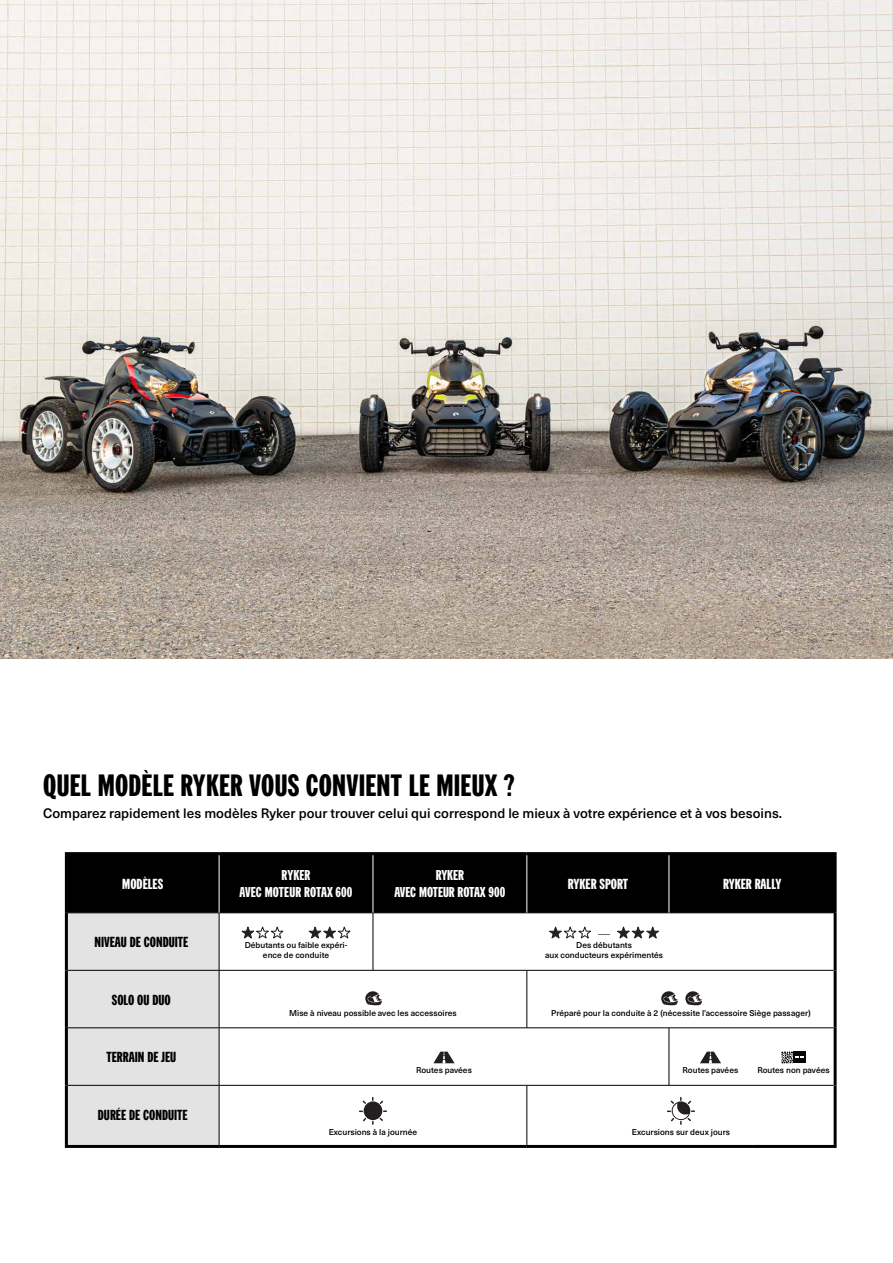
<style>
.page{position:relative;width:893px;height:1263px;background:#fff}
.page>*{position:absolute;margin:0;border:0;box-sizing:border-box;transform-origin:0 0}
.t1{font:700 30px "Can Am Gothic";letter-spacing:.01em;color:#000}
.t2{font:700 14.25px "Can Am Gothic";color:#000}
.t3{font:700 14.25px "Can Am Gothic";color:#fff}
.t4{font:700 13.95px/16.6px "Can Am Gothic";color:#fff;text-align:center}
.t5{font:500 13.5px "Neue Haas Unica W1 G";color:#000}
.t6{font:500 8.4px/10.1px "Neue Haas Unica W1 G";color:#000;text-align:center}
</style>
<div class="page">
<img style="left:0;top:0;width:893px;height:658px">
<div style="left:68px;top:855px;width:766px;height:57px;background:#000"></div>
<div style="left:68px;top:913px;width:151px;height:232px;background:#e3e3e3"></div>
<hr style="left:219px;top:913px;width:1px;height:57px;background:#000">
<hr style="left:373px;top:913px;width:1px;height:57px;background:#000">
<hr style="left:68px;top:970px;width:151px;height:1px;background:#000">
<hr style="left:219px;top:970px;width:154px;height:1px;background:#000">
<hr style="left:373px;top:970px;width:154px;height:1px;background:#000">
<hr style="left:527px;top:970px;width:142px;height:1px;background:#000">
<hr style="left:669px;top:970px;width:83px;height:1px;background:#000">
<hr style="left:752px;top:970px;width:82px;height:1px;background:#000">
<hr style="left:68px;top:912px;width:151px;height:1px;background:#000">
<hr style="left:219px;top:912px;width:154px;height:1px;background:#000">
<hr style="left:373px;top:912px;width:154px;height:1px;background:#000">
<hr style="left:527px;top:912px;width:142px;height:1px;background:#000">
<hr style="left:669px;top:912px;width:83px;height:1px;background:#000">
<hr style="left:752px;top:912px;width:82px;height:1px;background:#000">
<hr style="left:219px;top:970px;width:1px;height:58px;background:#000">
<hr style="left:527px;top:970px;width:1px;height:58px;background:#000">
<hr style="left:68px;top:1027px;width:151px;height:1px;background:#000">
<hr style="left:219px;top:1027px;width:154px;height:1px;background:#000">
<hr style="left:219px;top:1028px;width:1px;height:57px;background:#000">
<hr style="left:373px;top:1027px;width:154px;height:1px;background:#000">
<hr style="left:527px;top:1027px;width:142px;height:1px;background:#000">
<hr style="left:669px;top:1027px;width:83px;height:1px;background:#000">
<hr style="left:669px;top:1028px;width:1px;height:57px;background:#000">
<hr style="left:752px;top:1027px;width:82px;height:1px;background:#000">
<hr style="left:68px;top:1085px;width:151px;height:1px;background:#000">
<hr style="left:219px;top:1085px;width:154px;height:1px;background:#000">
<hr style="left:219px;top:1085px;width:1px;height:60px;background:#000">
<hr style="left:373px;top:1085px;width:154px;height:1px;background:#000">
<hr style="left:527px;top:1085px;width:142px;height:1px;background:#000">
<hr style="left:527px;top:1085px;width:1px;height:60px;background:#000">
<hr style="left:669px;top:1085px;width:83px;height:1px;background:#000">
<hr style="left:752px;top:1085px;width:82px;height:1px;background:#000">
<hr style="left:219px;top:855px;width:1px;height:58px;background:#fff">
<hr style="left:373px;top:855px;width:1px;height:58px;background:#fff">
<hr style="left:527px;top:855px;width:1px;height:58px;background:#fff">
<hr style="left:669px;top:855px;width:1px;height:58px;background:#fff">
<hr style="left:65px;top:852px;width:154px;height:3px;background:#000">
<hr style="left:65px;top:855px;width:3px;height:58px;background:#000">
<hr style="left:219px;top:852px;width:154px;height:3px;background:#000">
<hr style="left:373px;top:852px;width:154px;height:3px;background:#000">
<hr style="left:527px;top:852px;width:142px;height:3px;background:#000">
<hr style="left:669px;top:852px;width:83px;height:3px;background:#000">
<hr style="left:752px;top:852px;width:85px;height:3px;background:#000">
<hr style="left:834px;top:855px;width:3px;height:58px;background:#000">
<hr style="left:65px;top:913px;width:3px;height:57px;background:#000">
<hr style="left:834px;top:913px;width:3px;height:57px;background:#000">
<hr style="left:65px;top:970px;width:3px;height:58px;background:#000">
<hr style="left:834px;top:970px;width:3px;height:58px;background:#000">
<hr style="left:65px;top:1028px;width:3px;height:57px;background:#000">
<hr style="left:834px;top:1028px;width:3px;height:57px;background:#000">
<hr style="left:65px;top:1085px;width:3px;height:60px;background:#000">
<hr style="left:834px;top:1085px;width:3px;height:60px;background:#000">
<hr style="left:65px;top:1145px;width:154px;height:3px;background:#000">
<hr style="left:219px;top:1145px;width:154px;height:3px;background:#000">
<hr style="left:373px;top:1145px;width:154px;height:3px;background:#000">
<hr style="left:527px;top:1145px;width:142px;height:3px;background:#000">
<hr style="left:669px;top:1145px;width:83px;height:3px;background:#000">
<hr style="left:752px;top:1145px;width:85px;height:3px;background:#000">
<svg style="left:242px;top:926px;width:41px;height:12px"></svg>
<svg style="left:309px;top:926px;width:41px;height:12px"></svg>
<svg style="left:549px;top:926px;width:42px;height:12px"></svg>
<svg style="left:617px;top:926px;width:42px;height:12px"></svg>
<svg style="left:598px;top:934px;width:12px;height:1px"></svg>
<svg style="left:365px;top:991px;width:17px;height:14px"></svg>
<svg style="left:661px;top:991px;width:17px;height:14px"></svg>
<svg style="left:685px;top:991px;width:17px;height:14px"></svg>
<svg style="left:433px;top:1052px;width:22px;height:11px"></svg>
<svg style="left:700px;top:1052px;width:21px;height:11px"></svg>
<div style="left:793px;top:1051px;width:13px;height:12px;background:#050606"></div>
<svg style="left:781px;top:1051px;width:23px;height:12px"></svg>
<div style="left:364px;top:1101px;width:18px;height:19px;background:#231f20;border-radius:50%"></div>
<svg style="left:372px;top:1118px;width:11px;height:6px"></svg>
<svg style="left:667px;top:1097px;width:28px;height:27px"></svg>
<h1 class="t1" style="left:43px;top:765px;width:473px">QUEL MODÈLE RYKER VOUS CONVIENT LE MIEUX ?</h1>
<h3 class="t5" style="left:43px;top:803px;width:741px">Comparez rapidement les modèles Ryker pour trouver celui qui correspond le mieux à votre expérience et à vos besoins.</h3>
<h2 class="t3" style="left:122px;top:874px;width:42px">MODÈLES</h2>
<h3 class="t4" style="left:240px;top:866px;width:114px">RYKER<br>AVEC MOTEUR ROTAX 600</h3>
<h3 class="t4" style="left:394px;top:866px;width:112px">RYKER<br>AVEC MOTEUR ROTAX 900</h3>
<h2 class="t3" style="left:568px;top:874px;width:62px">RYKER SPORT</h2>
<h2 class="t3" style="left:723px;top:874px;width:60px">RYKER RALLY</h2>
<h2 class="t2" style="left:94px;top:932px;width:95px">NIVEAU DE CONDUITE</h2>
<p class="t6" style="left:245px;top:940px;width:104px">Débutants ou faible expéri&shy;ence de conduite</p>
<p class="t6" style="left:545px;top:940px;width:119px">Des débutants<br>aux conducteurs expérimentés</p>
<h2 class="t2" style="left:112px;top:990px;width:60px">SOLO OU DUO</h2>
<h2 class="t2" style="left:107px;top:1047px;width:71px">TERRAIN DE JEU</h2>
<h2 class="t2" style="left:98px;top:1105px;width:91px">DURÉE DE CONDUITE</h2>
<p class="t6" style="left:289px;top:1007px;width:169px">Mise à niveau possible avec les accessoires</p>
<p class="t6" style="left:551px;top:1007px;width:261px">Préparé pour la conduite à 2 (nécessite l’accessoire Siège passager)</p>
<p class="t6" style="left:416px;top:1065px;width:57px">Routes pavées</p>
<p class="t6" style="left:683px;top:1065px;width:57px">Routes pavées</p>
<p class="t6" style="left:757px;top:1065px;width:74px">Routes non pavées</p>
<p class="t6" style="left:329px;top:1126px;width:90px">Excursions à la journée</p>
<p class="t6" style="left:632px;top:1126px;width:100px">Excursions sur deux jours</p>
</div>
